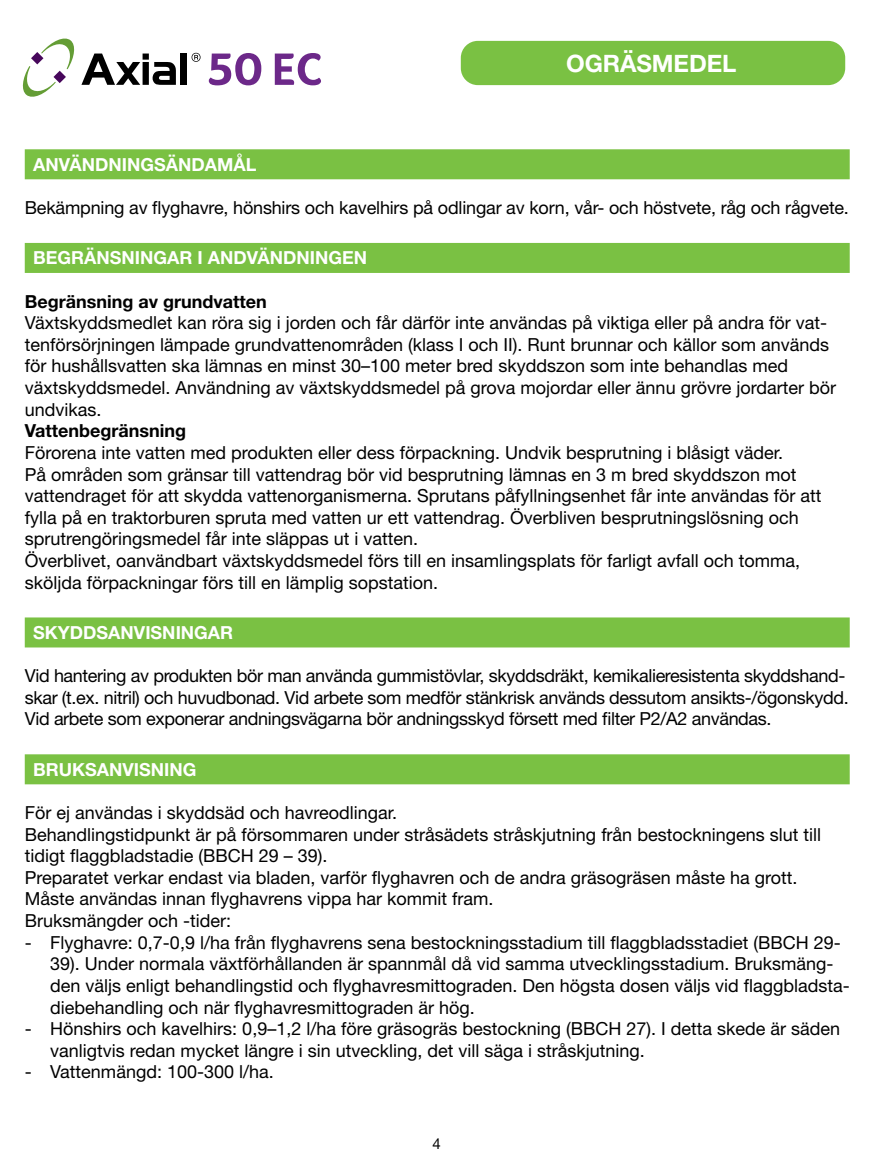
<style>
.page{position:relative;width:893px;height:1174px;background:#fff}
.page>*{position:absolute;margin:0;border:0;box-sizing:border-box;transform-origin:0 0}
.t1{font:700 24px "Helvetica Neue LT Std";letter-spacing:-.005em;color:#fff}
.t2{font:18px/21.6px "Helvetica Neue LT Std";color:#000}
.t3{font:18px/21.6px "Helvetica Neue LT Std";letter-spacing:-.02em;color:#000}
.t4{font:700 18px "Helvetica Neue LT Std";color:#fff}
.t5{font:700 18px "Helvetica Neue LT Std";color:#000}
.t6{font:15px "Helvetica Neue LT Std";color:#000}
</style>
<div class="page">
<div style="left:25px;top:149px;width:825px;height:30px;background:#7ac143"></div>
<div style="left:25px;top:243px;width:825px;height:30px;background:#7ac143"></div>
<div style="left:25px;top:617px;width:825px;height:30px;background:#7ac143"></div>
<div style="left:25px;top:754px;width:825px;height:30px;background:#7ac143"></div>
<svg style="left:22px;top:38px;width:154px;height:59px"></svg>
<div style="left:181px;top:54px;width:6px;height:31px;background:#000"></div>
<svg style="left:192px;top:53px;width:9px;height:9px"></svg>
<svg style="left:209px;top:53px;width:52px;height:32px"></svg>
<svg style="left:275px;top:53px;width:46px;height:32px"></svg>
<div style="left:461px;top:41px;width:384px;height:44px;background:#7ac143;border-radius:17px"></div>
<h1 class="t1" style="left:566px;top:48px;width:172px">OGRÄSMEDEL</h1>
<p class="t4" style="left:33px;top:153px;width:225px">ANVÄNDNINGSÄNDAMÅL</p>
<p class="t2" style="left:25px;top:196px;width:826px">Bekämpning av flyghavre, hönshirs och kavelhirs på odlingar av korn, vår- och höstvete, råg och rågvete.</p>
<p class="t4" style="left:33px;top:247px;width:335px">BEGRÄNSNINGAR I ANDVÄNDNINGEN</p>
<p class="t5" style="left:25px;top:290px;width:244px">Begränsning av grundvatten</p>
<p class="t2" style="left:25px;top:312px;width:813px">Växtskyddsmedlet kan röra sig i jorden och får därför inte användas på viktiga eller på andra för vat&shy;tenförsörjningen lämpade grundvattenområden (klass I och II). Runt brunnar och källor som används för hushållsvatten ska lämnas en minst 30–100 meter bred skyddszon som inte behandlas med växtskyddsmedel. Användning av växtskyddsmedel på grova mojordar eller ännu grövre jordarter bör undvikas.</p>
<p class="t5" style="left:25px;top:420px;width:163px">Vattenbegränsning</p>
<p class="t2" style="left:25px;top:441px;width:798px">Förorena inte vatten med produkten eller dess förpackning. Undvik besprutning i blåsigt väder.<br>På områden som gränsar till vattendrag bör vid besprutning lämnas en 3 m bred skyddszon mot vattendraget för att skydda vattenorganismerna. Sprutans påfyllningsenhet får inte användas för att fylla på en traktorburen spruta med vatten ur ett vattendrag. Överbliven besprutningslösning och sprutrengöringsmedel får inte släppas ut i vatten.<br>Överblivet, oanvändbart växtskyddsmedel förs till en insamlingsplats för farligt avfall och tomma, sköljda förpackningar förs till en lämplig sopstation.</p>
<p class="t4" style="left:33px;top:621px;width:202px">SKYDDSANVISNINGAR</p>
<p class="t3" style="left:25px;top:664px;width:825px">Vid hantering av produkten bör man använda gummistövlar, skyddsdräkt, kemikalieresistenta skyddshand&shy;skar (t.ex. nitril) och huvudbonad. Vid arbete som medför stänkrisk används dessutom ansikts-/ögonskydd.<br>Vid arbete som exponerar andningsvägarna bör andningsskyd försett med filter P2/A2 användas.</p>
<p class="t4" style="left:33px;top:758px;width:165px">BRUKSANVISNING</p>
<p class="t2" style="left:25px;top:801px;width:798px">För ej användas i skyddsäd och havreodlingar.<br>Behandlingstidpunkt är på försommaren under stråsädets stråskjutning från bestockningens slut till tidigt flaggbladstadie (BBCH 29 – 39).<br>Preparatet verkar endast via bladen, varför flyghavren och de andra gräsogräsen måste ha grott.<br>Måste användas innan flyghavrens vippa har kommit fram.<br>Bruksmängder och -tider:</p>
<p class="t2" style="left:50px;top:931px;width:801px;text-indent:-26px">- Flyghavre: 0,7-0,9 l/ha från flyghavrens sena bestockningsstadium till flaggbladsstadiet (BBCH 29- 39). Under normala växtförhållanden är spannmål då vid samma utvecklingsstadium. Bruksmäng&shy;den väljs enligt behandlingstid och flyghavresmittograden. Den högsta dosen väljs vid flaggbladsta&shy;diebehandling och när flyghavresmittograden är hög.</p>
<p class="t2" style="left:50px;top:1017px;width:791px;text-indent:-26px">- Hönshirs och kavelhirs: 0,9–1,2 l/ha före gräsogräs bestockning (BBCH 27). I detta skede är säden vanligtvis redan mycket längre i sin utveckling, det vill säga i stråskjutning.</p>
<p class="t2" style="left:25px;top:1060px;width:250px">- Vattenmängd: 100-300 l/ha.</p>
<p class="t6" style="left:433px;top:1135px;width:10px">4</p>
</div>
